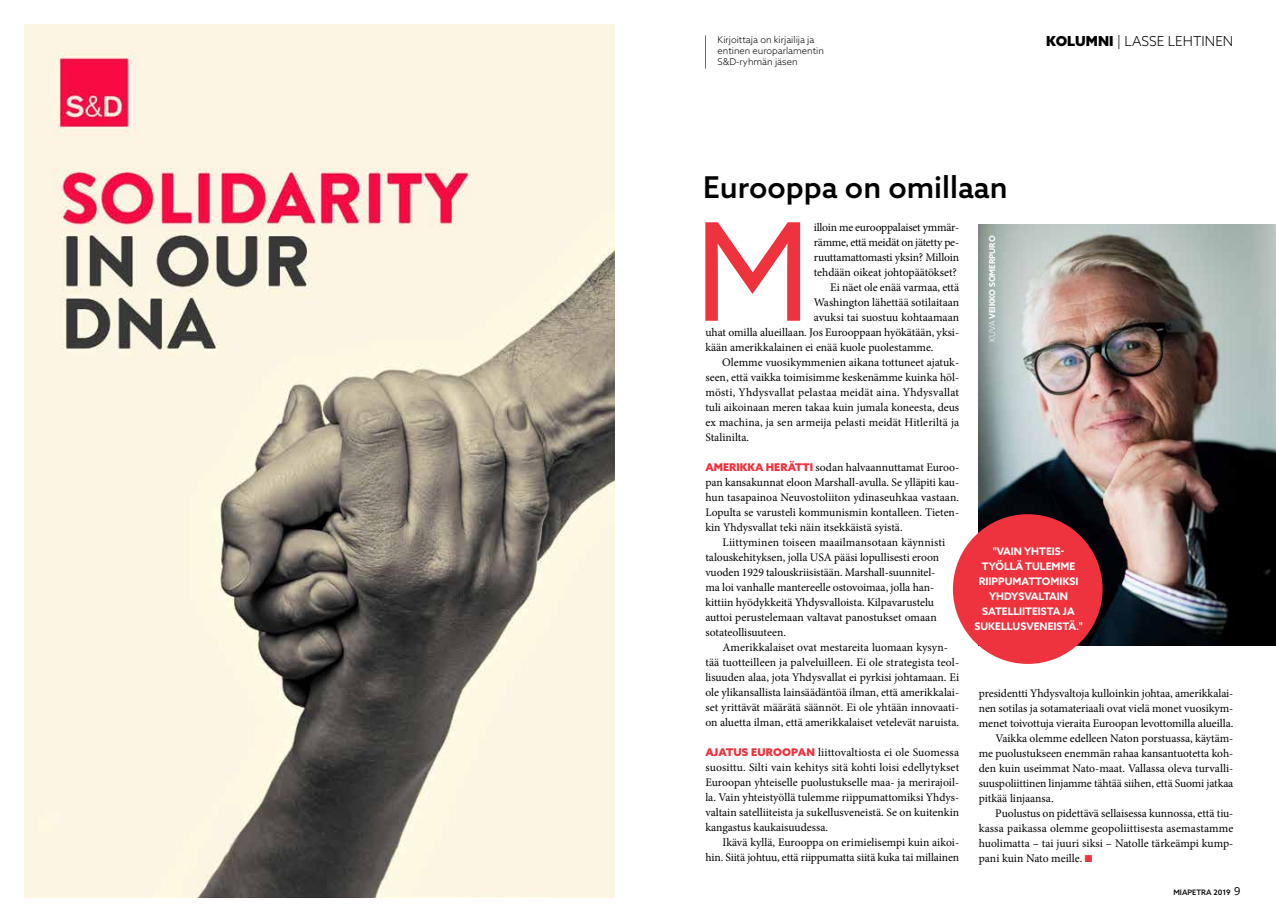
<style>
.page{position:relative;width:1276px;height:922px;background:#fff}
.page>*{position:absolute;margin:0;border:0;box-sizing:border-box;transform-origin:0 0}
.t1{font:135.88px "Azo Sans";color:#ee333e}
.t2{font:500 30px "Azo Sans";color:#000}
.t3{font:300 13.75px "Azo Sans";color:#000}
.t4{font:11.62px/15px "Minion Pro";letter-spacing:-.005em;color:#000;text-align:justify}
.t5{font:11.62px "Minion Pro";letter-spacing:.02em;color:#000}
.t6{font:700 10.38px/15px "Azo Sans";color:#fff;text-align:center}
.t7{font:300 9.38px/11.2px "Azo Sans";color:#000}
.t8{font:700 8.12px "Azo Sans";color:#fff}
.t9{font:500 7.5px "Azo Sans";color:#000}
.s1{font-weight:900}
.s2{font-family:"Azo Sans";font-weight:900;font-size:10.62px;color:#ee333e}
.s3{font-weight:300}
.s4{color:#ee333e}
.s5{font-family:"Caecilia LT Std";font-weight:400;font-size:11.25px}
</style>
<div class="page">
<img style="left:978px;top:224px;width:298px;height:421px">
<div style="left:953px;top:514px;width:149px;height:149px;background:#ee333e;border-radius:50%"></div>
<img style="left:25px;top:25px;width:589px;height:871px">
<hr style="left:705px;top:35px;width:1px;height:34px;background:#ee333e">
<p class="t7" style="left:717px;top:34px;width:108px">Kirjoittaja on kirjailija ja entinen europarlamentin<br>S&amp;D-ryhmän jäsen</p>
<p class="t3" style="left:1046px;top:32px;width:189px"><span class="s1">KOLUMNI</span> | LASSE LEHTINEN</p>
<h2 class="t2" style="left:703px;top:167px;width:306px">Eurooppa on omillaan</h2>
<h1 class="t1" style="left:694px;top:183px;width:118px">M</h1>
<p class="t4" style="left:814px;top:219px;width:147px">illoin me eurooppalaiset ymmär-</p>
<p class="t4" style="left:814px;top:234px;width:147px">rämme, että meidät on jätetty pe-</p>
<p class="t4" style="left:814px;top:249px;width:147px">ruuttamattomasti yksin? Milloin</p>
<p class="t4" style="left:814px;top:264px;width:145px">tehdään oikeat johtopäätökset?</p>
<p class="t4" style="left:830px;top:279px;width:130px">Ei näet ole enää varmaa, että</p>
<p class="t4" style="left:814px;top:294px;width:147px">Washington lähettää sotilaitaan</p>
<p class="t4" style="left:814px;top:309px;width:147px">avuksi tai suostuu kohtaamaan</p>
<p class="t4" style="left:705px;top:324px;width:255px">uhat omilla alueillaan. Jos Eurooppaan hyökätään, yksi-</p>
<p class="t4" style="left:705px;top:339px;width:230px">kään amerikkalainen ei enää kuole puolestamme.</p>
<p class="t4" style="left:722px;top:354px;width:238px">Olemme vuosikymmenien aikana tottuneet ajatuk-</p>
<p class="t4" style="left:705px;top:369px;width:255px">seen, että vaikka toimisimme keskenämme kuinka höl-</p>
<p class="t5" style="left:705px;top:384px;width:255px">mösti, Yhdysvallat pelastaa meidät aina. Yhdysvallat</p>
<p class="t4" style="left:705px;top:399px;width:255px">tuli aikoinaan meren takaa kuin jumala koneesta, deus</p>
<p class="t4" style="left:705px;top:414px;width:255px">ex machina, ja sen armeija pelasti meidät Hitleriltä ja</p>
<p class="t4" style="left:705px;top:429px;width:45px">Stalinilta.</p>
<p class="t4" style="left:705px;top:459px;width:255px"><span class="s2">AMERIKKA HERÄTTI</span> sodan halvaannuttamat Euroo&shy;pan kansakunnat eloon Marshall-avulla. Se ylläpiti kau&shy;hun tasapainoa Neuvostoliiton ydinaseuhkaa vastaan.<br>Lopulta se varusteli kommunismin kontalleen. Tieten&shy;kin Yhdysvallat teki näin itsekkäistä syistä.</p>
<p class="t4" style="left:705px;top:534px;width:241px;text-align:left;text-indent:17px">Liittyminen toiseen maailmansotaan käynnisti talouskehityksen, jolla USA pääsi lopullisesti eroon vuoden 1929 talouskriisistään. Marshall-suunnitel&shy;ma loi vanhalle mantereelle ostovoimaa, jolla han&shy;kittiin hyödykkeitä Yhdysvalloista. Kilpavarustelu auttoi perustelemaan valtavat panostukset omaan sotateollisuuteen.</p>
<p class="t4" style="left:705px;top:639px;width:255px;text-align:center">Amerikkalaiset ovat mestareita luomaan kysyn-<br>tää tuotteilleen ja palveluilleen. Ei ole strategista teol&shy;lisuuden alaa, jota Yhdysvallat ei pyrkisi johtamaan. Ei ole ylikansallista lainsäädäntöä ilman, että amerikkalai&shy;set yrittävät määrätä säännöt. Ei ole yhtään innovaati&shy;on aluetta ilman, että amerikkalaiset vetelevät naruista.</p>
<p class="t4" style="left:705px;top:744px;width:255px"><span class="s2">AJATUS EUROOPAN</span> liittovaltiosta ei ole Suomessa suosittu. Silti vain kehitys sitä kohti loisi edellytykset Euroopan yhteiselle puolustukselle maa- ja merirajoil&shy;la. Vain yhteistyöllä tulemme riippumattomiksi Yhdys&shy;valtain satelliiteista ja sukellusveneistä. Se on kuitenkin kangastus kaukaisuudessa.</p>
<p class="t4" style="left:705px;top:834px;width:255px;text-align:right">Ikävä kyllä, Eurooppa on erimielisempi kuin aikoi&shy;hin. Siitä johtuu, että riippumatta siitä kuka tai millainen</p>
<p class="t8" style="left:987px;top:342px;width:108px;rotate:-90deg"><span class="s3">KUVA</span> VEIKKO SOMERPURO</p>
<p class="t6" style="left:974px;top:543px;width:110px">"VAIN YHTEIS-<br>TYÖLLÄ TULEMME<br>RIIPPUMATTOMIKSI<br>YHDYSVALTAIN<br>SATELLIITEISTA JA<br>SUKELLUSVENEISTÄ."</p>
<p class="t4" style="left:979px;top:685px;width:256px">presidentti Yhdysvaltoja kulloinkin johtaa, amerikkalai-</p>
<p class="t4" style="left:979px;top:700px;width:256px">nen sotilas ja sotamateriaali ovat vielä monet vuosikym-</p>
<p class="t4" style="left:979px;top:715px;width:256px">menet toivottuja vieraita Euroopan levottomilla alueilla.</p>
<p class="t4" style="left:995px;top:730px;width:240px">Vaikka olemme edelleen Naton porstuassa, käytäm-</p>
<p class="t4" style="left:979px;top:745px;width:256px">me puolustukseen enemmän rahaa kansantuotetta koh-</p>
<p class="t4" style="left:979px;top:760px;width:256px">den kuin useimmat Nato-maat. Vallassa oleva turvalli-</p>
<p class="t4" style="left:979px;top:775px;width:256px">suuspoliittinen linjamme tähtää siihen, että Suomi jatkaa</p>
<p class="t4" style="left:979px;top:790px;width:76px">pitkää linjaansa.</p>
<p class="t4" style="left:995px;top:805px;width:240px">Puolustus on pidettävä sellaisessa kunnossa, että tiu-</p>
<p class="t4" style="left:979px;top:820px;width:256px">kassa paikassa olemme geopoliittisesta asemastamme</p>
<p class="t4" style="left:979px;top:835px;width:256px">huolimatta – tai juuri siksi – Natolle tärkeämpi kump-</p>
<p class="t4" style="left:979px;top:850px;width:115px">pani kuin Nato meille. <span class="s4">■</span></p>
<p class="t9" style="left:1173px;top:887px;width:69px">MIAPETRA 2019 <span class="s5">9</span></p>
</div>
